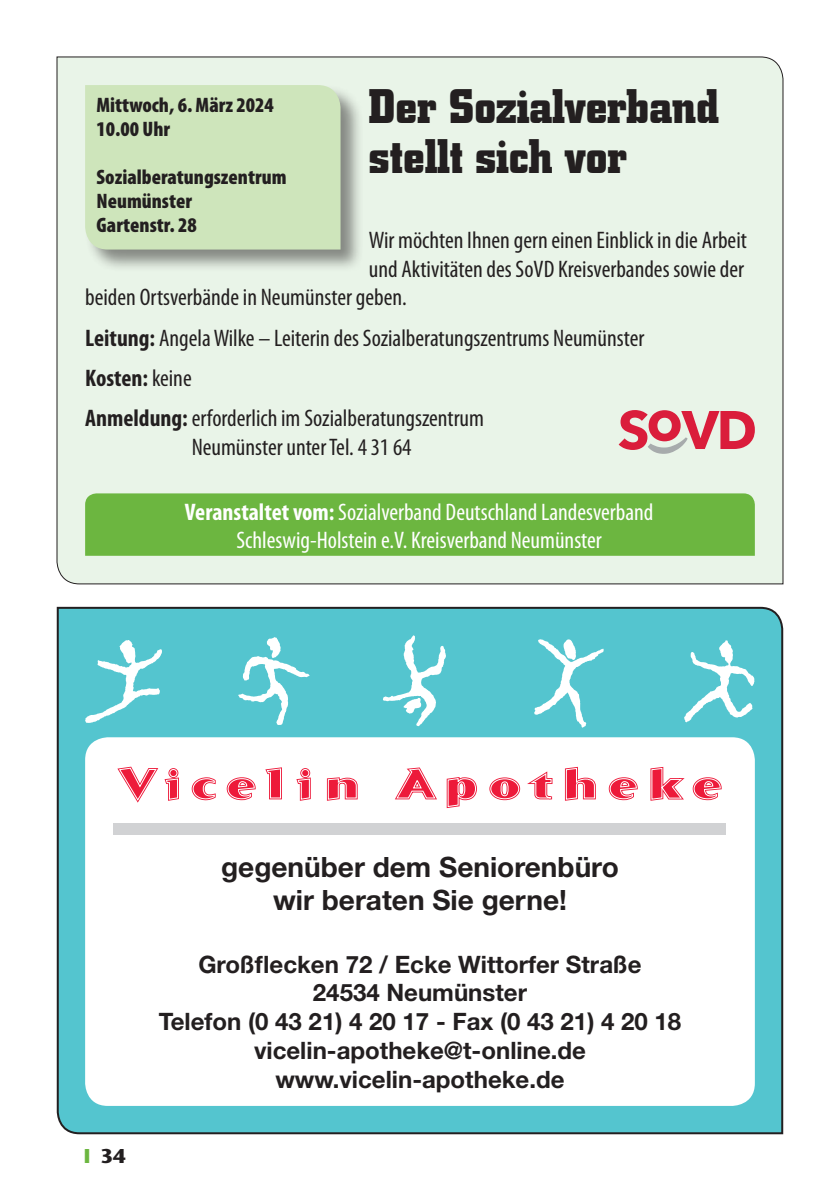
<style>
.page{position:relative;width:840px;height:1191px;background:#fff}
.page>*{position:absolute;margin:0;border:0;box-sizing:border-box;transform-origin:0 0}
.t1{font:700 48px/50px "City";color:#231f20;scale:.95 1}
.t2{font:700 28px/33.6px "Helvetica Neue LT Pro";color:#231f20;text-align:center}
.t3{font:condensed 24px/40.2px "Myriad Pro";color:#231f20}
.t4{font:700 24px/28.8px "Helvetica Neue LT Pro";color:#231f20;text-align:center}
.t5{font:condensed 24px/28px "Myriad Pro";color:#fff;text-align:center}
.t6{font:900 condensed 21px/24px "Myriad Pro";color:#231f20}
.t7{font:700 20px "Stone Sans";color:#231f20}
.s1{font-weight:700}
.s2{color:#6cb640}
</style>
<div class="page">
<div style="left:56px;top:56px;width:727px;height:528px;background:#e9f4e8"></div>
<div style="left:84px;top:84px;width:280px;height:189px;background:#231f20;opacity:.5"></div>
<div style="left:85px;top:85px;width:255px;height:164px;background:#cee5bb"></div>
<div style="left:85px;top:493px;width:669px;height:63px;background:#6cb640"></div>
<svg style="left:618px;top:410px;width:136px;height:44px;background:#df8d95"></svg>
<div style="left:57px;top:607px;width:725px;height:527px;background:#54c5cf"></div>
<div style="left:85px;top:737px;width:669px;height:369px;background:#fff;border-radius:23px"></div>
<div style="left:300px;top:768px;width:10px;height:10px;border:3px solid #ed1a3a;border-radius:50%"></div>
<svg style="left:395px;top:767px;width:42px;height:33px"></svg>
<div style="left:301px;top:769px;width:7px;height:7px;background:#ed1a3a;border-radius:50%"></div>
<div style="left:301px;top:769px;width:8px;height:8px;border:1px solid #fff;border-radius:50%"></div>
<svg style="left:117px;top:766px;width:62px;height:37px"></svg>
<svg style="left:191px;top:777px;width:25px;height:24px"></svg>
<svg style="left:226px;top:777px;width:30px;height:24px"></svg>
<svg style="left:265px;top:767px;width:17px;height:33px"></svg>
<svg style="left:326px;top:777px;width:32px;height:24px"></svg>
<svg style="left:446px;top:777px;width:31px;height:31px"></svg>
<svg style="left:489px;top:771px;width:64px;height:30px"></svg>
<svg style="left:564px;top:766px;width:32px;height:35px"></svg>
<svg style="left:608px;top:777px;width:30px;height:24px"></svg>
<svg style="left:650px;top:767px;width:72px;height:34px"></svg>
<svg style="left:296px;top:776px;width:15px;height:25px"></svg>
<div style="left:113px;top:823px;width:613px;height:11px;background:#d1d2d4"></div>
<svg style="left:533px;top:639px;width:70px;height:89px"></svg>
<svg style="left:85px;top:639px;width:77px;height:84px"></svg>
<svg style="left:683px;top:640px;width:71px;height:82px"></svg>
<svg style="left:238px;top:636px;width:71px;height:89px"></svg>
<svg style="left:382px;top:635px;width:64px;height:91px"></svg>
<p class="t1" style="left:369px;top:82px;width:369px">Der Sozialverband stellt sich vor</p>
<p class="t6" style="left:96px;top:93px;width:179px">Mittwoch, 6. März 2024<br>10.00 Uhr</p>
<p class="t6" style="left:96px;top:165px;width:191px">Sozialberatungszentrum<br>Neumünster<br>Gartenstr. 28</p>
<p class="t3" style="left:369px;top:219px;width:379px">Wir möchten Ihnen gern einen Einblick in die Arbeit</p>
<p class="t3" style="left:369px;top:248px;width:376px">und Aktivitäten des SoVD Kreisverbandes sowie der</p>
<p class="t3" style="left:85px;top:277px;width:323px">beiden Ortsverbände in Neumünster geben.</p>
<p class="t3" style="left:85px;top:317px;width:560px"><span class="s1">Leitung:</span> Angela Wilke – Leiterin des Sozialberatungszentrums Neumünster<br><span class="s1">Kosten:</span> keine<br><span class="s1">Anmeldung:</span> erforderlich im Sozialberatungszentrum</p>
<p class="t3" style="left:191px;top:426px;width:221px">Neumünster unter Tel. 4 31 64</p>
<p class="t5" style="left:185px;top:497px;width:469px"><span class="s1">Veranstaltet vom:</span> Sozialverband Deutschland Landesverband<br>Schleswig-Holstein e.V. Kreisverband Neumünster</p>
<p class="t7" style="left:84px;top:1143px;width:43px"><span class="s2">I</span> 34</p>
<p class="t2" style="left:221px;top:849px;width:399px">gegenüber dem Seniorenbüro wir beraten Sie gerne!</p>
<p class="t4" style="left:159px;top:949px;width:523px">Großflecken 72 / Ecke Wittorfer Straße<br>24534 Neumünster<br>Telefon (0 43 21) 4 20 17 - Fax (0 43 21) 4 20 18 vicelin-apotheke@t-online.de www.vicelin-apotheke.de</p>
</div>
